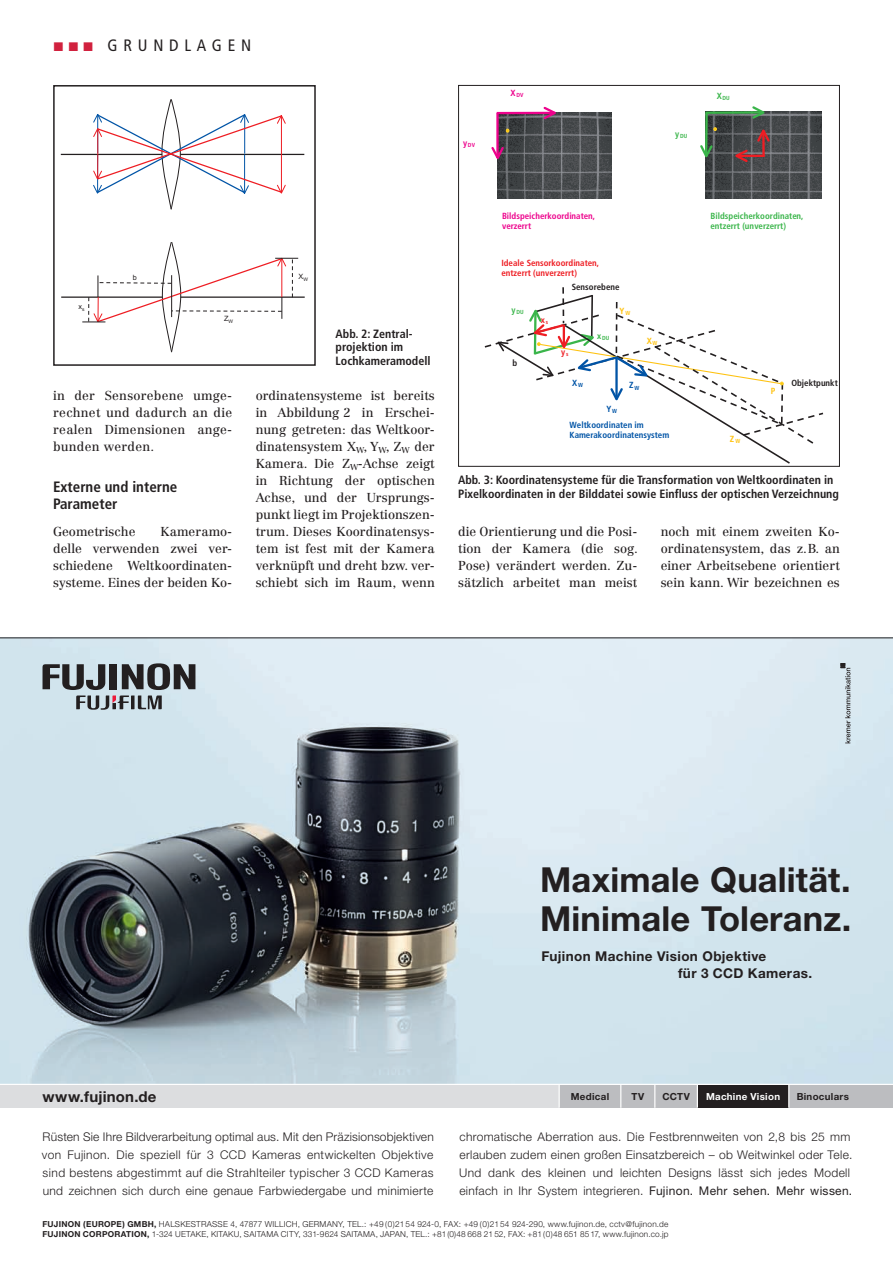
<style>
.page{position:relative;width:893px;height:1263px;background:#fff}
.page>*{position:absolute;margin:0;border:0;box-sizing:border-box;transform-origin:0 0}
.t1{font:700 34.5px/39px "Helvetica Neue";letter-spacing:.005em;color:#231f20}
.t2{font:condensed 16.5px "Frutiger LT Com";letter-spacing:.35em;color:#231f20}
.t3{font:700 condensed 15px/16.5px "Frutiger LT Com";color:#231f20}
.t4{font:700 15px "Helvetica Neue";letter-spacing:.015em;color:#231f20}
.t5{font:700 13.5px/17.2px "Helvetica Neue";letter-spacing:.03em;color:#231f20}
.t6{font:12.75px/17px "Centennial LT Std";color:#231f20;text-align:justify}
.t7{font:300 12px/18px "Helvetica Neue";letter-spacing:.025em;color:#231f20;text-align:justify}
.t8{font:700 condensed 12px/13.5px "Frutiger LT Com";color:#231f20}
.t9{font:700 9.75px "Helvetica Neue";letter-spacing:.03em;color:#231f20}
.t10{font:700 9.75px "Helvetica Neue";letter-spacing:.03em;color:#fff}
.t11{font:700 condensed 8.85px/10.4px "Frutiger LT Com";letter-spacing:.005em;color:#ee1d23}
.t12{font:700 condensed 8.85px/10.4px "Frutiger LT Com";letter-spacing:.005em;color:#0154a6}
.t13{font:700 condensed 8.85px/10.4px "Frutiger LT Com";letter-spacing:.005em;color:#3ab54a}
.t14{font:700 condensed 8.85px/10.5px "Frutiger LT Com";letter-spacing:.005em;color:#ed028c}
.t15{font:700 condensed 8.85px "Frutiger LT Com";letter-spacing:.005em;color:#231f20}
.t16{font:700 condensed 8.85px "Frutiger LT Com";color:#fec210}
.t17{font:300 8.25px/10.5px "Helvetica Neue";letter-spacing:.025em;color:#231f20}
.t18{font:7.35px "Arial";color:#231f20}
.t19{font:700 condensed 5.85px "Frutiger LT Com";letter-spacing:.005em;color:#3ab54a}
.t20{font:700 condensed 5.85px "Frutiger LT Com";color:#ed028c}
.s1{font-weight:400}
.s2{font-weight:700}
</style>
<div class="page">
<hr style="left:61px;top:154px;width:243px;height:1px;background:#231f20">
<svg style="left:92px;top:99px;width:195px;height:111px"></svg>
<hr style="left:61px;top:296px;width:244px;height:2px;background:#231f20">
<svg style="left:82px;top:242px;width:216px;height:110px"></svg>
<div style="left:53px;top:85px;width:263px;height:281px;border:2px solid #231f20"></div>
<img style="left:497px;top:112px;width:115px;height:87px">
<img style="left:706px;top:112px;width:115px;height:87px">
<hr style="left:496px;top:113px;width:3px;height:45px;background:#ed028c">
<svg style="left:491px;top:145px;width:15px;height:18px"></svg>
<hr style="left:497px;top:112px;width:58px;height:2px;background:#ed028c">
<svg style="left:542px;top:106px;width:18px;height:15px"></svg>
<hr style="left:705px;top:111px;width:58px;height:3px;background:#3ab54a">
<svg style="left:731px;top:106px;width:41px;height:58px;background:#685e5b"></svg>
<svg style="left:700px;top:111px;width:17px;height:50px"></svg>
<svg style="left:484px;top:287px;width:340px;height:177px"></svg>
<div style="left:458px;top:85px;width:382px;height:382px;border:1px solid #231f20"></div>
<img style="left:0;top:639px;width:893px;height:445px">
<svg style="left:43px;top:663px;width:152px;height:47px;background:#8b949a"></svg>
<div style="left:0;top:1084px;width:893px;height:24px;background:#dcdddf"></div>
<div style="left:559px;top:1084px;width:334px;height:24px;background:#bcbdc0"></div>
<div style="left:697px;top:1084px;width:92px;height:24px;background:#231f20"></div>
<svg style="left:620px;top:1085px;width:1px;height:23px"></svg>
<svg style="left:654px;top:1085px;width:1px;height:23px"></svg>
<svg style="left:697px;top:1085px;width:1px;height:23px"></svg>
<svg style="left:788px;top:1085px;width:1px;height:23px"></svg>
<hr style="left:0;top:1084px;width:893px;height:1px;background:#fff">
<svg style="left:559px;top:1085px;width:1px;height:23px"></svg>
<svg style="left:840px;top:663px;width:10px;height:80px"></svg>
<hr style="left:0;top:638px;width:893px;height:1px;background:#231f20">
<p class="t2" style="left:108px;top:35px;width:145px">GRUNDL AG EN</p>
<p class="t20" style="left:463px;top:141px;width:14px"><sup>y</sup>DV</p>
<p class="t20" style="left:511px;top:91px;width:14px"><sup>X</sup>DV</p>
<p class="t19" style="left:675px;top:132px;width:14px"><sup>y</sup>DU</p>
<p class="t19" style="left:717px;top:94px;width:15px"><sup>X</sup>DU</p>
<p class="t14" style="left:502px;top:211px;width:95px">Bildspeicherkoordinaten, verzerrt</p>
<p class="t13" style="left:710px;top:211px;width:95px">Bildspeicherkoordinaten, entzerrt (unverzerrt)</p>
<p class="t18" style="left:133px;top:272px;width:6px">b</p>
<p class="t18" style="left:299px;top:271px;width:11px">X<sub>W</sub></p>
<p class="t11" style="left:501px;top:258px;width:99px">Ideale Sensorkoordinaten, entzerrt (unverzerrt)</p>
<p class="t15" style="left:572px;top:282px;width:49px">Sensorebene</p>
<p class="t18" style="left:78px;top:302px;width:8px">x<sub>s</sub></p>
<p class="t18" style="left:224px;top:314px;width:11px">Z<sub>W</sub></p>
<p class="t19" style="left:511px;top:309px;width:14px"><sup>y</sup>DU</p>
<p class="t11" style="left:541px;top:315px;width:9px">x<sub>s</sub></p>
<p class="t16" style="left:620px;top:305px;width:12px">Y<sub>W</sub></p>
<p class="t8" style="left:336px;top:327px;width:97px">Abb. 2: Zentral&shy;projektion im<br>Lochkameramodell</p>
<p class="t15" style="left:512px;top:358px;width:6px">b</p>
<p class="t11" style="left:561px;top:347px;width:9px">y<sub>s</sub></p>
<p class="t19" style="left:597px;top:334px;width:14px"><sup>x</sup>DU</p>
<p class="t16" style="left:647px;top:335px;width:12px">X<sub>W</sub></p>
<p class="t6" style="left:53px;top:387px;width:181px">in der Sensorebene umge&shy;rechnet und dadurch an die realen Dimensionen ange&shy;bunden werden.</p>
<p class="t3" style="left:53px;top:479px;width:126px">Externe und interne<br>Parameter</p>
<p class="t6" style="left:53px;top:523px;width:84px">Geometrische</p>
<p class="t6" style="left:53px;top:523px;width:181px;text-indent:107px">Kameramo&shy;delle verwenden zwei ver&shy;schiedene Weltkoordinaten&shy;systeme. Eines der beiden Ko-</p>
<p class="t6" style="left:256px;top:387px;width:181px">ordinatensysteme ist bereits in Abbildung 2 in Erschei&shy;nung getreten: das Weltkoor&shy;dinatensystem X<sub>W</sub>, Y<sub>W</sub>, Z<sub>W</sub> der Kamera. Die Z<sub>W</sub>-Achse zeigt in Richtung der optischen Achse, und der Ursprungs&shy;punkt liegt im Projektionszen&shy;trum. Dieses Koordinatensys&shy;tem ist fest mit der Kamera verknüpft und dreht bzw. ver&shy;schiebt sich im Raum, wenn</p>
<p class="t12" style="left:572px;top:378px;width:12px">X<sub>W</sub></p>
<p class="t12" style="left:606px;top:403px;width:12px">Y<sub>W</sub></p>
<p class="t12" style="left:629px;top:380px;width:12px">Z<sub>W</sub></p>
<p class="t12" style="left:570px;top:419px;width:101px">Weltkoordinaten im<br>Kamerakoordinatensystem</p>
<p class="t16" style="left:730px;top:433px;width:12px">Z<sub>W</sub></p>
<p class="t16" style="left:771px;top:386px;width:6px">P</p>
<p class="t15" style="left:791px;top:377px;width:48px">Objektpunkt</p>
<p class="t8" style="left:458px;top:473px;width:382px">Abb. 3: Koordinatensysteme für die Transformation von Weltkoordinaten in<br>Pixelkoordinaten in der Bilddatei sowie Einfluss der optischen Verzeichnung</p>
<p class="t6" style="left:458px;top:523px;width:181px">die Orientierung und die Posi&shy;tion der Kamera (die sog.<br>Pose) verändert werden. Zu&shy;sätzlich arbeitet man meist</p>
<p class="t6" style="left:661px;top:523px;width:181px">noch mit einem zweiten Ko&shy;ordinatensystem, das z.B. an einer Arbeitsebene orientiert sein kann. Wir bezeichnen es</p>
<h1 class="t1" style="left:540px;top:859px;width:313px">Maximale Qualität.<br>Minimale Toleranz.</h1>
<p class="t5" style="left:678px;top:947px;width:136px;text-indent:-137px">Fujinon Machine Vision Objektive<br>für 3 CCD Kameras.</p>
<p class="t4" style="left:43px;top:1087px;width:116px">www.fujinon.de</p>
<p class="t9" style="left:571px;top:1090px;width:40px">Medical</p>
<p class="t9" style="left:631px;top:1090px;width:14px">TV</p>
<p class="t9" style="left:662px;top:1090px;width:29px">CCTV</p>
<p class="t10" style="left:706px;top:1090px;width:76px">Machine Vision</p>
<p class="t9" style="left:797px;top:1090px;width:54px">Binoculars</p>
<p class="t7" style="left:42px;top:1127px;width:393px">Rüsten Sie Ihre Bildverarbeitung optimal aus. Mit den Präzisionsobjektiven von Fujinon. Die speziell für 3 CCD Kameras entwickelten Objektive sind bestens abgestimmt auf die Strahlteiler typischer 3 CCD Kameras und zeichnen sich durch eine genaue Farbwiedergabe und minimierte</p>
<p class="t7" style="left:459px;top:1127px;width:395px;text-align:left">chromatische Aberration aus. Die Festbrennweiten von 2,8 bis 25 mm erlauben zudem einen großen Einsatzbereich – ob Weitwinkel oder Tele.<br>Und dank des kleinen und leichten Designs lässt sich jedes Modell einfach in Ihr System integrieren. <span class="s1">Fujinon. Mehr sehen. Mehr wissen.</span></p>
<p class="t17" style="left:43px;top:1218px;width:627px"><span class="s2">FUJINON (EUROPE) GMBH,</span> HALSKESTRASSE 4, 47877 WILLICH, GERMANY, TEL.: +49 (0)21 54 924-0, FAX: +49 (0)21 54 924-290, www.fujinon.de, cctv@fujinon.de<br><span class="s2">FUJINON CORPORATION,</span> 1-324 UETAKE, KITAKU, SAITAMA CITY, 331-9624 SAITAMA, JAPAN, TEL.: +81 (0)48 668 21 52, FAX: +81 (0)48 651 85 17, www.fujinon.co.jp</p>
</div>
